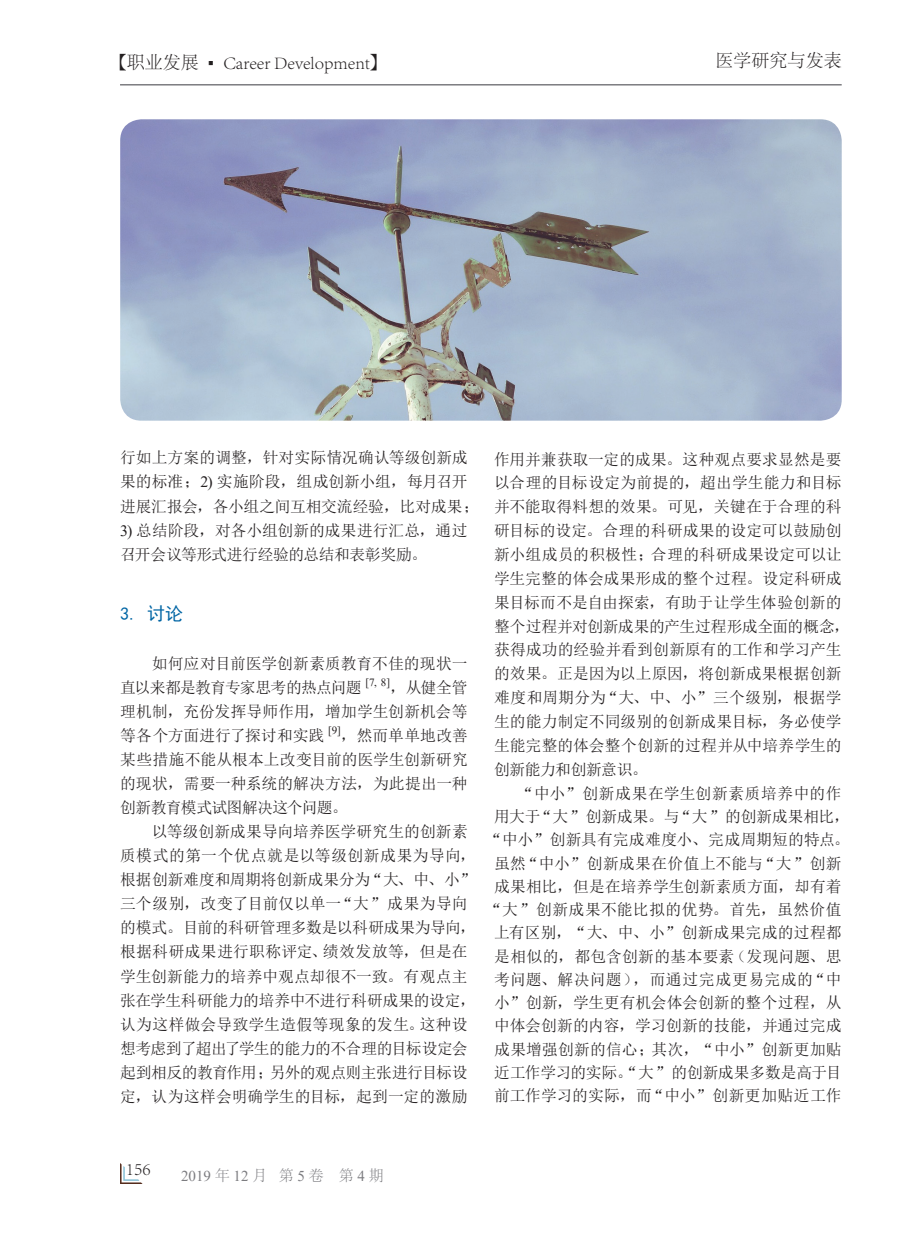
<style>
.page{position:relative;width:919px;height:1238px;background:#fff}
.page>*{position:absolute;margin:0;border:0;box-sizing:border-box;transform-origin:0 0}
.t1{font:300 18px "Adobe Song Std";color:#231f20}
.t2{font:18px "Sim Hei";color:#0065a4}
.t3{font:15.75px/24px "N Sim Sun";letter-spacing:.005em;color:#231f20}
.t4{font:15.75px "N Sim Sun";letter-spacing:.03em;color:#231f20}
.t5{font:15.75px "N Sim Sun";letter-spacing:-.02em;color:#231f20}
.t6{font:15.75px "N Sim Sun";letter-spacing:.025em;color:#231f20}
.t7{font:15px "Times New Roman";color:#7c7c80}
.s1{font-family:"Adobe Fangsong Std";font-weight:400}
.s2{font-family:"Arial Narrow";font-weight:400}
.s3{font-family:"Times New Roman"}
.s4{font-family:"Adobe Song Std";font-weight:300}
</style>
<div class="page">
<hr style="left:120px;top:84px;width:721px;height:1px;background:#7c7c80">
<svg style="left:120px;top:1163px;width:22px;height:20px"></svg>
<img style="left:120px;top:119px;width:721px;height:301px">
<p class="t1" style="left:109px;top:52px;width:280px"><span class="s1">【</span>职业发展 <span class="s2">▪</span> Career Development<span class="s1">】</span></p>
<p class="t1" style="left:715px;top:51px;width:127px">医学研究与发表</p>
<p class="t3" style="left:120px;top:445px;width:361px">行如上方案的调整，针对实际情况确认等级创新成果的标准；<span class="s3">2)</span> 实施阶段，组成创新小组，每月召开进展汇报会，各小组之间互相交流经验，比对成果；</p>
<p class="t3" style="left:120px;top:518px;width:349px"><span class="s3">3)</span> 总结阶段，对各小组创新的成果进行汇总，通过召开会议等形式进行经验的总结和表彰奖励。</p>
<p class="t2" style="left:120px;top:604px;width:64px">3. 讨论</p>
<p class="t3" style="left:120px;top:650px;width:349px;text-align:justify;text-indent:32px">如何应对目前医学创新素质教育不佳的现状一直以来都是教育专家思考的热点问题 <sup>[7,</sup> <sup>8]</sup>，从健全管理机制，充份发挥导师作用，增加学生创新机会等等各个方面进行了探讨和实践 <sup>[9]</sup>，然而单单地改善某些措施不能从根本上改变目前的医学生创新研究的现状，需要一种系统的解决方法，为此提出一种创新教育模式试图解决这个问题。</p>
<p class="t3" style="left:120px;top:819px;width:357px;text-indent:32px">以等级创新成果导向培养医学研究生的创新素质模式的第一个优点就是以等级创新成果为导向，根据创新难度和周期将创新成果分为“大、中、小”三个级别，改变了目前仅以单一“大”成果为导向的模式。目前的科研管理多数是以科研成果为导向，根据科研成果进行职称评定、绩效发放等，但是在学生创新能力的培养中观点却很不一致。有观点主张在学生科研能力的培养中不进行科研成果的设定，认为这样做会导致学生造假等现象的发生。这种设想考虑到了超出了学生的能力的不合理的目标设定会起到相反的教育作用；另外的观点则主张进行目标设定，认为这样会明确学生的目标，起到一定的激励</p>
<p class="t1" style="left:126px;top:1158px;width:26px">156</p>
<p class="t7" style="left:181px;top:1165px;width:204px">2019<span class="s4">年</span>12<span class="s4">月 第</span>5<span class="s4">卷 第</span>4<span class="s4">期</span></p>
<p class="t3" style="left:494px;top:447px;width:357px">作用并兼获取一定的成果。这种观点要求显然是要以合理的目标设定为前提的，超出学生能力和目标并不能取得料想的效果。可见，关键在于合理的科研目标的设定。合理的科研成果的设定可以鼓励创新小组成员的积极性；合理的科研成果设定可以让学生完整的体会成果形成的整个过程。设定科研成果目标而不是自由探索，有助于让学生体验创新的整个过程并对创新成果的产生过程形成全面的概念，获得成功的经验并看到创新原有的工作和学习产生的效果。正是因为以上原因，将创新成果根据创新难度和周期分为“大、中、小”三个级别，根据学生的能力制定不同级别的创新成果目标，务必使学生能完整的体会整个创新的过程并从中培养学生的创新能力和创新意识。</p>
<p class="t4" style="left:518px;top:785px;width:325px">“中小”创新成果在学生创新素质培养中的作</p>
<p class="t3" style="left:494px;top:804px;width:357px">用大于“大”创新成果。与“大”的创新成果相比，</p>
<p class="t3" style="left:486px;top:827px;width:365px">“中小”创新具有完成难度小、完成周期短的特点。</p>
<p class="t3" style="left:494px;top:851px;width:349px">虽然“中小”创新成果在价值上不能与“大”创新</p>
<p class="t3" style="left:494px;top:874px;width:349px">成果相比，但是在培养学生创新素质方面，却有着</p>
<p class="t4" style="left:486px;top:901px;width:357px">“大”创新成果不能比拟的优势。首先，虽然价值</p>
<p class="t3" style="left:494px;top:920px;width:349px">上有区别，“大、中、小”创新成果完成的过程都</p>
<p class="t3" style="left:494px;top:944px;width:349px">是相似的，都包含创新的基本要素（发现问题、思</p>
<p class="t6" style="left:494px;top:971px;width:349px">考问题、解决问题），而通过完成更易完成的“中</p>
<p class="t3" style="left:494px;top:990px;width:349px">小”创新，学生更有机会体会创新的整个过程，从</p>
<p class="t3" style="left:494px;top:1013px;width:349px">中体会创新的内容，学习创新的技能，并通过完成</p>
<p class="t3" style="left:494px;top:1037px;width:349px">成果增强创新的信心；其次，“中小”创新更加贴</p>
<p class="t5" style="left:494px;top:1064px;width:349px">近工作学习的实际。“大”的创新成果多数是高于目</p>
<p class="t3" style="left:494px;top:1083px;width:349px">前工作学习的实际，而“中小”创新更加贴近工作</p>
</div>
